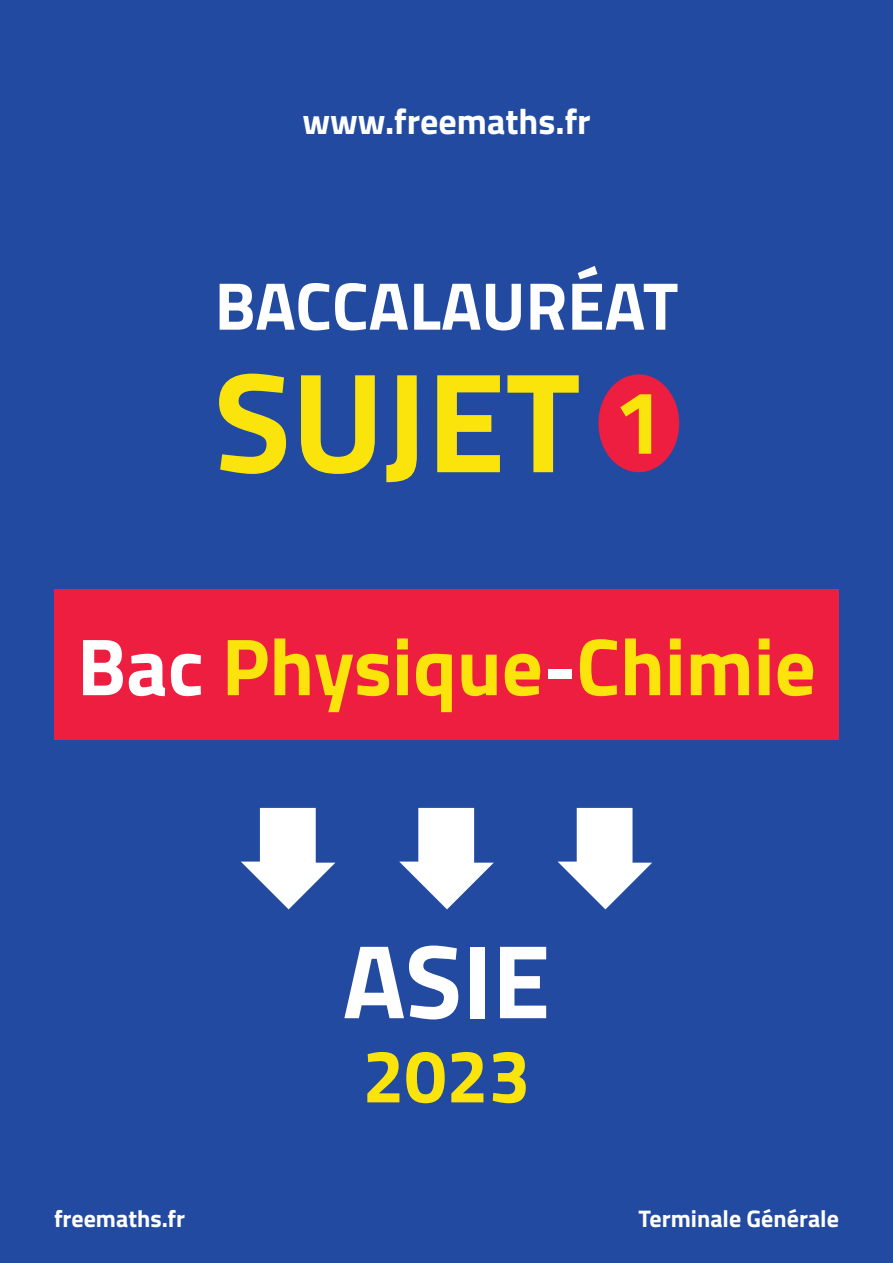
<style>
.page{position:relative;width:893px;height:1263px;background:#214aa0}
.page>*{position:absolute;margin:0;border:0;box-sizing:border-box;transform-origin:0 0}
.t1{font:700 142.5px "Titillium";color:#fbe30c}
.t2{font:700 105px "Titillium";color:#fff}
.t3{font:700 81px "Titillium";color:#fbe30c}
.t4{font:700 75px "Titillium";color:#fbe30c}
.t5{font:700 67.5px "Titillium";color:#fff}
.t6{font:700 36px "Titillium";color:#fff}
.t7{font:700 24px "Titillium";color:#fff}
.s1{font-size:90px}
.s2{color:#fff}
</style>
<div class="page">
<div style="left:598px;top:374px;width:81px;height:98px;background:#ed1e40;border-radius:50%"></div>
<svg style="left:241px;top:808px;width:94px;height:101px"></svg>
<svg style="left:399px;top:808px;width:95px;height:101px"></svg>
<svg style="left:558px;top:808px;width:94px;height:101px"></svg>
<div style="left:54px;top:589px;width:785px;height:151px;background:#ed1e40"></div>
<h3 class="t6" style="left:302px;top:94px;width:290px">www.freemaths.fr</h3>
<h3 class="t5" style="left:215px;top:254px;width:465px">BACCALAURÉAT</h3>
<h1 class="t1" style="left:214px;top:313px;width:452px">SUJET <span class="s1">1</span></h1>
<h3 class="t3" style="left:77px;top:605px;width:740px"><span class="s2">Bac</span> Physique<span class="s2">-</span>Chimie</h3>
<p class="t2" style="left:343px;top:901px;width:209px">ASIE</p>
<h3 class="t4" style="left:362px;top:1019px;width:169px">2023</h3>
<p class="t7" style="left:54px;top:1200px;width:133px">freemaths.fr</p>
<p class="t7" style="left:639px;top:1200px;width:202px">Terminale Générale</p>
</div>
